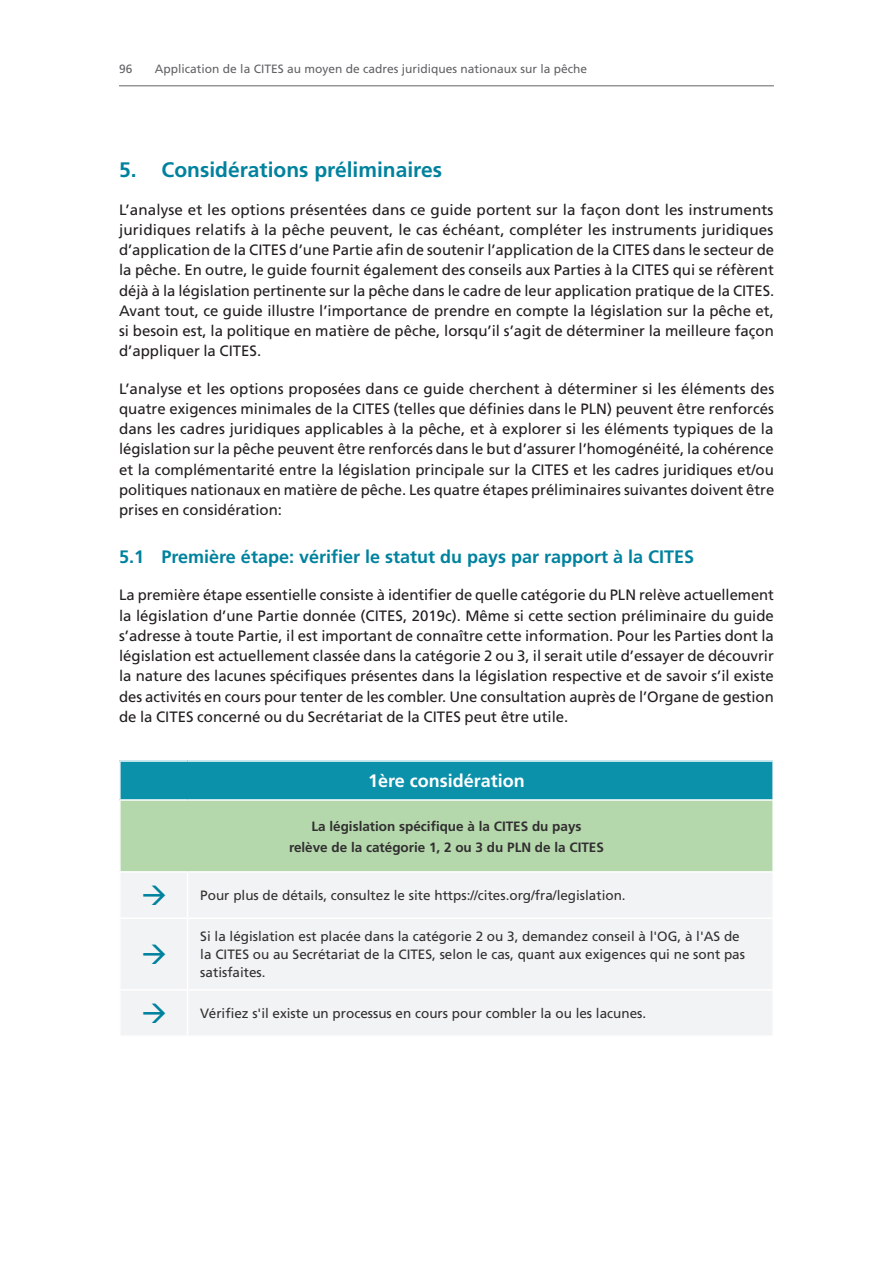
<style>
.page{position:relative;width:893px;height:1263px;background:#fff}
.page>*{position:absolute;margin:0;border:0;box-sizing:border-box;transform-origin:0 0}
.t1{font:700 21px "Frutiger LT Std";color:#00829e}
.t2{font:700 18px "Frutiger LT Std";color:#00829e}
.t3{font:700 18px "Frutiger LT Std";color:#fff}
.CITES_Body_Text{font:15px/20.2px "Frutiger LT Std";color:#231f20;text-align:justify}
.t4{font:13.5px/18px "Frutiger LT Std";color:#312f30}
.requirements_body_txt{font:700 13.5px "Frutiger LT Std";color:#312f30}
.t5{font:12px "Frutiger LT Std";color:#636366}
</style>
<div class="page">
<hr style="left:119px;top:85px;width:655px;height:1px;background:#636366">
<div style="left:120px;top:761px;width:653px;height:39px;background:#0c91ab"></div>
<div style="left:120px;top:800px;width:653px;height:72px;background:#b5d7ac"></div>
<div style="left:121px;top:873px;width:651px;height:162px;background:#f2f3f4"></div>
<hr style="left:772px;top:762px;width:2px;height:37px;background:#fff">
<hr style="left:772px;top:801px;width:2px;height:70px;background:#fff">
<hr style="left:187px;top:873px;width:1px;height:44px;background:#fff">
<hr style="left:119px;top:917px;width:69px;height:2px;background:#fff">
<hr style="left:188px;top:917px;width:586px;height:2px;background:#fff">
<hr style="left:187px;top:919px;width:1px;height:70px;background:#fff">
<hr style="left:119px;top:989px;width:69px;height:2px;background:#fff">
<hr style="left:188px;top:989px;width:586px;height:2px;background:#fff">
<hr style="left:187px;top:991px;width:1px;height:44px;background:#fff">
<hr style="left:119px;top:760px;width:69px;height:2px;background:#fff">
<hr style="left:188px;top:760px;width:586px;height:2px;background:#fff">
<hr style="left:119px;top:762px;width:2px;height:37px;background:#fff">
<hr style="left:119px;top:799px;width:69px;height:2px;background:#fff">
<hr style="left:188px;top:799px;width:586px;height:2px;background:#fff">
<hr style="left:119px;top:801px;width:2px;height:70px;background:#fff">
<hr style="left:119px;top:871px;width:69px;height:2px;background:#fff">
<hr style="left:188px;top:871px;width:586px;height:2px;background:#fff">
<svg style="left:143px;top:886px;width:22px;height:19px"></svg>
<svg style="left:143px;top:945px;width:22px;height:19px"></svg>
<svg style="left:143px;top:1004px;width:22px;height:19px"></svg>
<p class="t5" style="left:119px;top:62px;width:15px">96</p>
<p class="t5" style="left:155px;top:62px;width:434px">Application de la CITES au moyen de cadres juridiques nationaux sur la pêche</p>
<p class="t1" style="left:119px;top:158px;width:324px">5. Considérations préliminaires</p>
<p class="CITES_Body_Text" style="left:119px;top:199px;width:657px">L’analyse et les options présentées dans ce guide portent sur la façon dont les instruments juridiques relatifs à la pêche peuvent, le cas échéant, compléter les instruments juridiques d’application de la CITES d’une Partie afin de soutenir l’application de la CITES dans le secteur de la pêche. En outre, le guide fournit également des conseils aux Parties à la CITES qui se réfèrent déjà à la législation pertinente sur la pêche dans le cadre de leur application pratique de la CITES.<br>Avant tout, ce guide illustre l’importance de prendre en compte la législation sur la pêche et, si besoin est, la politique en matière de pêche, lorsqu’il s’agit de déterminer la meilleure façon d’appliquer la CITES.</p>
<p class="CITES_Body_Text" style="left:119px;top:378px;width:657px">L’analyse et les options proposées dans ce guide cherchent à déterminer si les éléments des quatre exigences minimales de la CITES (telles que définies dans le PLN) peuvent être renforcés dans les cadres juridiques applicables à la pêche, et à explorer si les éléments typiques de la législation sur la pêche peuvent être renforcés dans le but d’assurer l’homogénéité, la cohérence et la complémentarité entre la législation principale sur la CITES et les cadres juridiques et/ou politiques nationaux en matière de pêche. Les quatre étapes préliminaires suivantes doivent être prises en considération:</p>
<p class="t2" style="left:119px;top:546px;width:577px">5.1 Première étape: vérifier le statut du pays par rapport à la CITES</p>
<p class="CITES_Body_Text" style="left:119px;top:585px;width:656px">La première étape essentielle consiste à identifier de quelle catégorie du PLN relève actuellement la législation d’une Partie donnée (CITES, 2019c). Même si cette section préliminaire du guide s’adresse à toute Partie, il est important de connaître cette information. Pour les Parties dont la législation est actuellement classée dans la catégorie 2 ou 3, il serait utile d’essayer de découvrir la nature des lacunes spécifiques présentes dans la législation respective et de savoir s’il existe des activités en cours pour tenter de les combler. Une consultation auprès de l’Organe de gestion de la CITES concerné ou du Secrétariat de la CITES peut être utile.</p>
<p class="t3" style="left:368px;top:770px;width:158px">1ère considération</p>
<p class="requirements_body_txt" style="left:311px;top:818px;width:272px">La législation spécifique à la CITES du pays</p>
<p class="requirements_body_txt" style="left:289px;top:839px;width:316px">relève de la catégorie 1, 2 ou 3 du PLN de la CITES</p>
<p class="t4" style="left:200px;top:886px;width:427px">Pour plus de détails, consultez le site https://cites.org/fra/legislation.</p>
<p class="t4" style="left:200px;top:927px;width:546px">Si la législation est placée dans la catégorie 2 ou 3, demandez conseil à l'OG, à l'AS de la CITES ou au Secrétariat de la CITES, selon le cas, quant aux exigences qui ne sont pas satisfaites.</p>
<p class="t4" style="left:200px;top:1004px;width:447px">Vérifiez s'il existe un processus en cours pour combler la ou les lacunes.</p>
</div>
